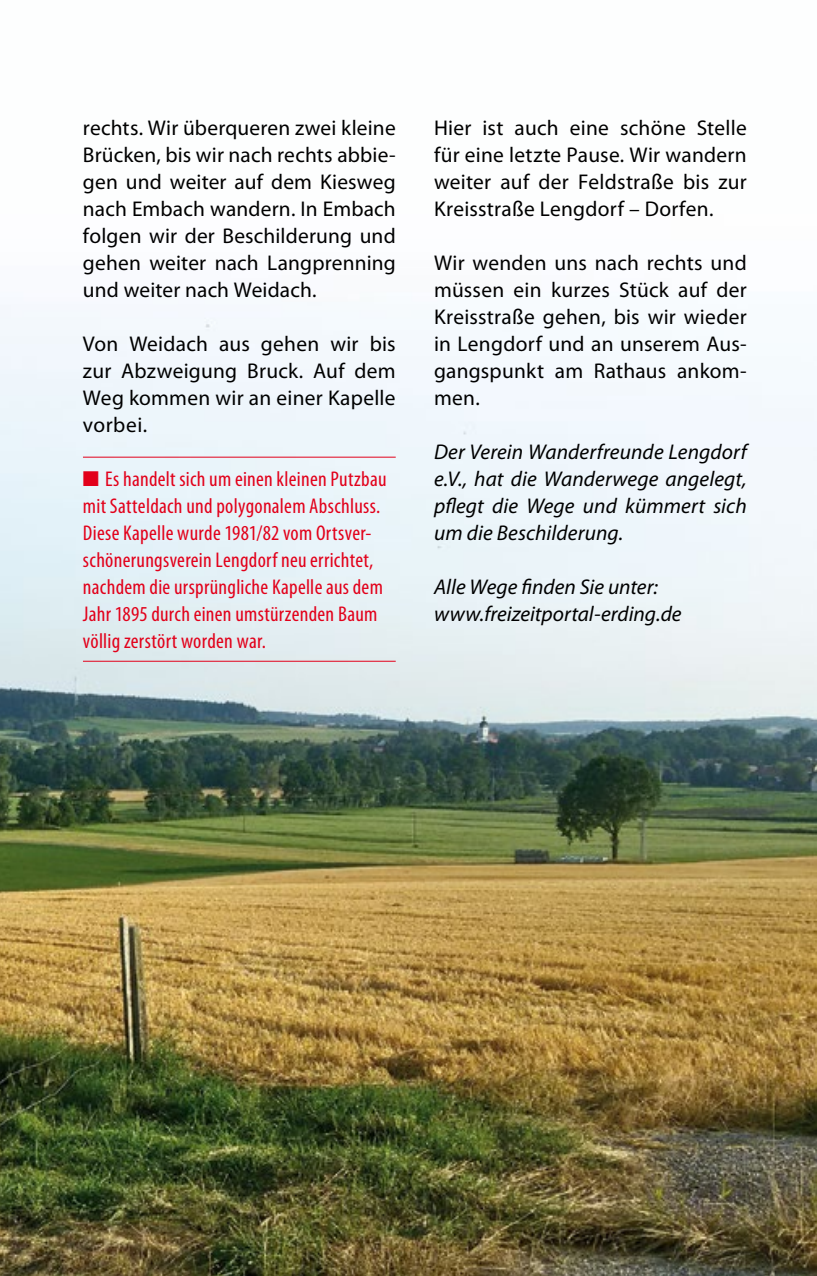
<style>
.page{position:relative;width:817px;height:1276px;background:#fff}
.page>*{position:absolute;margin:0;border:0;box-sizing:border-box;transform-origin:0 0}
.t1{font:21.38px/27px "Myriad Pro";letter-spacing:.01em;color:#000;text-align:justify}
.t2{font:condensed 21.38px/27px "Myriad Pro";letter-spacing:.015em;color:#e2001a}
.t3{font:italic 21.38px/27px "Myriad Pro";letter-spacing:.005em;color:#000;text-align:justify}
</style>
<div class="page">
<img style="left:0;top:305px;width:816px;height:971px">
<hr style="left:83px;top:457px;width:312px;height:1px;background:#e2001a">
<hr style="left:83px;top:661px;width:312px;height:1px;background:#e2001a">
<p class="t1" style="left:83px;top:114px;width:314px">rechts. Wir überqueren zwei kleine Brücken, bis wir nach rechts abbie&shy;gen und weiter auf dem Kiesweg nach Embach wandern. In Embach folgen wir der Beschilderung und gehen weiter nach Langprenning und weiter nach Weidach.</p>
<p class="t1" style="left:83px;top:330px;width:314px">Von Weidach aus gehen wir bis zur Abzweigung Bruck. Auf dem Weg kommen wir an einer Kapelle vorbei.</p>
<p class="t2" style="left:83px;top:465px;width:305px">■ Es handelt sich um einen kleinen Putzbau mit Satteldach und polygonalem Abschluss.<br>Diese Kapelle wurde 1981/82 vom Ortsver&shy;schönerungsverein Lengdorf neu errichtet, nachdem die ursprüngliche Kapelle aus dem Jahr 1895 durch einen umstürzenden Baum völlig zerstört worden war.</p>
<p class="t1" style="left:434px;top:114px;width:314px">Hier ist auch eine schöne Stelle für eine letzte Pause. Wir wandern weiter auf der Feldstraße bis zur Kreisstraße Lengdorf – Dorfen.</p>
<p class="t1" style="left:434px;top:249px;width:314px">Wir wenden uns nach rechts und müssen ein kurzes Stück auf der Kreisstraße gehen, bis wir wieder in Lengdorf und an unserem Aus&shy;gangspunkt am Rathaus ankom&shy;men.</p>
<p class="t3" style="left:434px;top:438px;width:314px">Der Verein Wanderfreunde Lengdorf e.V., hat die Wanderwege angelegt, pflegt die Wege und kümmert sich um die Beschilderung.</p>
<p class="t3" style="left:434px;top:573px;width:249px">Alle Wege finden Sie unter: www.freizeitportal-erding.de</p>
</div>
